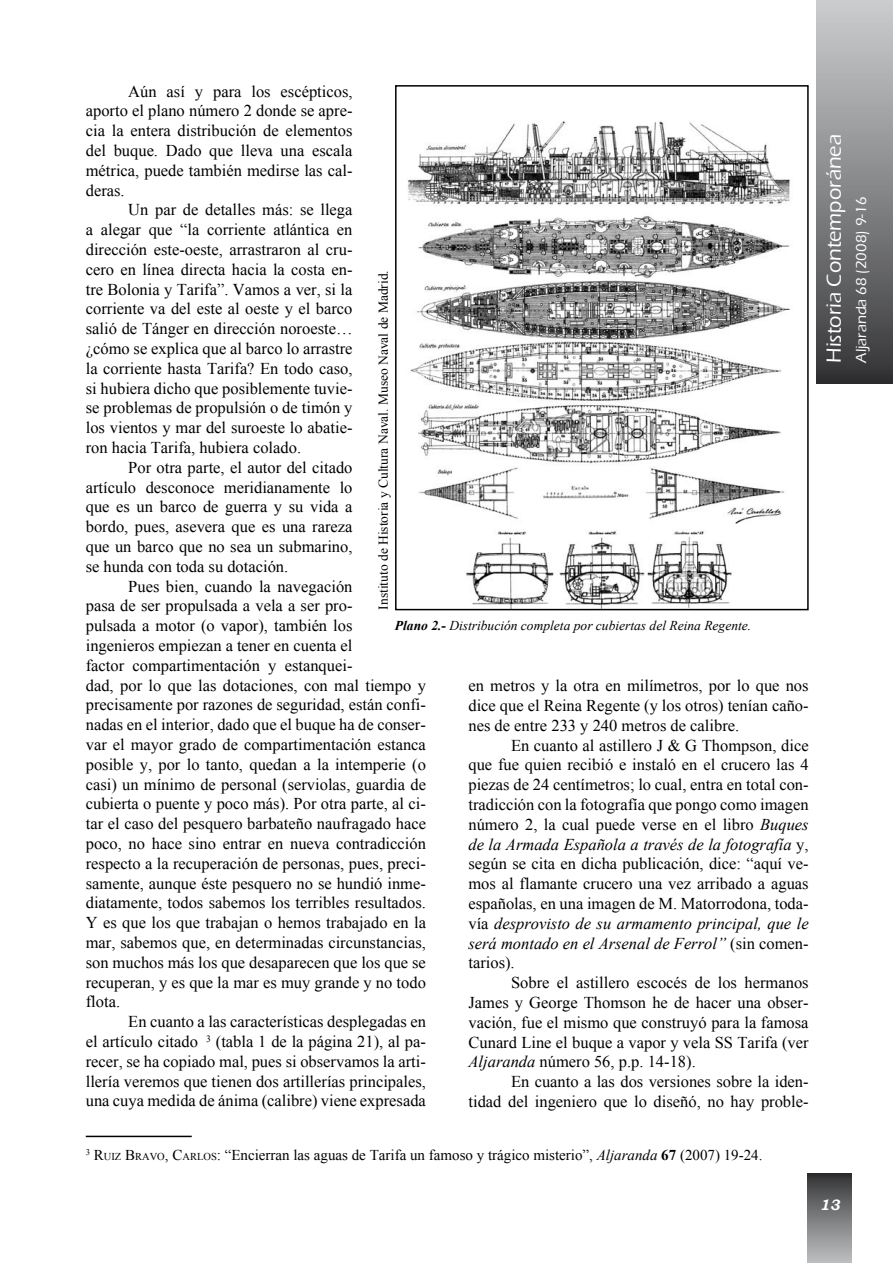
<style>
.page{position:relative;width:893px;height:1263px;background:#fff}
.page>*{position:absolute;margin:0;border:0;box-sizing:border-box;transform-origin:0 0}
.t1{font:500 21px "Eras ITC";color:#fff}
.t2{font:16.5px/19.8px "Times New Roman";color:#000;text-align:justify}
.t3{font:15px "Times New Roman";color:#000}
.t4{font:500 15px "Eras ITC";color:#fff}
.t5{font:italic 700 15px "Bookman Old Style";color:#fff}
.t6{font:italic 13.5px "Times New Roman";color:#000}
.t7{font:13.5px "Times New Roman";color:#000}
.s1{font-weight:700}
.s2{font-style:italic}
.s3{font-size:10.5px}
</style>
<div class="page">
<div style="left:808px;top:1174px;width:43px;height:89px;background:linear-gradient(to bottom,#353538,#c0c2c3)"></div>
<div style="left:816px;top:0;width:77px;height:383px;background:linear-gradient(to bottom,#cfd1d2,#363639)"></div>
<img style="left:407px;top:120px;width:383px;height:487px">
<div style="left:395px;top:85px;width:414px;height:525px;border:2px solid #000"></div>
<hr style="left:86px;top:1136px;width:106px;height:1px;background:#000">
<p class="t2" style="left:86px;top:81px;width:268px;text-indent:43px">Aún así y para los escépticos, aporto el plano número 2 donde se apre&shy;cia la entera distribución de elementos del buque. Dado que lleva una escala métrica, puede también medirse las cal&shy;deras.</p>
<p class="t2" style="left:86px;top:200px;width:268px;text-indent:43px">Un par de detalles más: se llega a alegar que “la corriente atlántica en dirección este-oeste, arrastraron al cru&shy;cero en línea directa hacia la costa en&shy;tre Bolonia y Tarifa”. Vamos a ver, si la corriente va del este al oeste y el barco salió de Tánger en dirección noroeste… ¿cómo se explica que al barco lo arrastre la corriente hasta Tarifa? En todo caso, si hubiera dicho que posiblemente tuvie&shy;se problemas de propulsión o de timón y los vientos y mar del suroeste lo abatie&shy;ron hacia Tarifa, hubiera colado.</p>
<p class="t2" style="left:86px;top:457px;width:268px;text-indent:43px">Por otra parte, el autor del citado artículo desconoce meridianamente lo que es un barco de guerra y su vida a bordo, pues, asevera que es una rareza que un barco que no sea un submarino, se hunda con toda su dotación.</p>
<p class="t2" style="left:86px;top:576px;width:342px;text-align:left;text-indent:43px">Pues bien, cuando la navegación<br>pasa de ser propulsada a vela a ser pro-<br>pulsada a motor (o vapor), también los<br>ingenieros empiezan a tener en cuenta el<br>factor compartimentación y estanquei-<br>dad, por lo que las dotaciones, con mal tiempo y precisamente por razones de seguridad, están confi&shy;nadas en el interior, dado que el buque ha de conser&shy;var el mayor grado de compartimentación estanca posible y, por lo tanto, quedan a la intemperie (o casi) un mínimo de personal (serviolas, guardia de cubierta o puente y poco más). Por otra parte, al ci&shy;tar el caso del pesquero barbateño naufragado hace poco, no hace sino entrar en nueva contradicción respecto a la recuperación de personas, pues, preci&shy;samente, aunque éste pesquero no se hundió inme&shy;diatamente, todos sabemos los terribles resultados.<br>Y es que los que trabajan o hemos trabajado en la mar, sabemos que, en determinadas circunstancias, son muchos más los que desaparecen que los que se recuperan, y es que la mar es muy grande y no todo flota.</p>
<p class="t2" style="left:86px;top:1011px;width:342px;text-indent:43px">En cuanto a las características desplegadas en el artículo citado <sup>3</sup> (tabla 1 de la página 21), al pa&shy;recer, se ha copiado mal, pues si observamos la arti&shy;llería veremos que tienen dos artillerías principales, una cuya medida de ánima (calibre) viene expresada</p>
<p class="t7" style="left:374px;top:609px;width:341px;rotate:-90deg">Instituto de Historia y Cultura Naval. Museo Naval de Madrid.</p>
<p class="t6" style="left:395px;top:616px;width:358px"><span class="s1">Plano 2.-</span> Distribución completa por cubiertas del Reina Regente.</p>
<p class="t2" style="left:468px;top:675px;width:342px">en metros y la otra en milímetros, por lo que nos dice que el Reina Regente (y los otros) tenían caño&shy;nes de entre 233 y 240 metros de calibre.</p>
<p class="t2" style="left:468px;top:735px;width:342px;text-indent:43px">En cuanto al astillero J &amp; G Thompson, dice que fue quien recibió e instaló en el crucero las 4 piezas de 24 centímetros; lo cual, entra en total con&shy;tradicción con la fotografía que pongo como imagen número 2, la cual puede verse en el libro <span class="s2">Buques de la Armada Española a través de la fotografía</span> y, según se cita en dicha publicación, dice: “aquí ve&shy;mos al flamante crucero una vez arribado a aguas españolas, en una imagen de M. Matorrodona, toda&shy;vía <span class="s2">desprovisto de su armamento principal, que le será montado en el Arsenal de Ferrol”</span> (sin comen&shy;tarios).</p>
<p class="t2" style="left:468px;top:972px;width:342px;text-indent:43px">Sobre el astillero escocés de los hermanos James y George Thomson he de hacer una obser&shy;vación, fue el mismo que construyó para la famosa Cunard Line el buque a vapor y vela SS Tarifa (ver <span class="s2">Aljaranda</span> número 56, p.p. 14-18).</p>
<p class="t2" style="left:468px;top:1071px;width:342px;text-align:right">En cuanto a las dos versiones sobre la iden-<br>tidad del ingeniero que lo diseñó, no hay proble-</p>
<p class="t1" style="left:822px;top:363px;width:230px;rotate:-90deg">Historia Contemporánea</p>
<p class="t4" style="left:853px;top:363px;width:167px;rotate:-90deg">Aljaranda 68 (2008) 9-16</p>
<p class="t3" style="left:86px;top:1145px;width:678px"><sup>3</sup> R<span class="s3">uiz</span> B<span class="s3">ravo</span>, C<span class="s3">arlos</span>: “Encierran las aguas de Tarifa un famoso y trágico misterio”, <span class="s2">Aljaranda</span> <span class="s1">67</span> (2007) 19-24.</p>
<p class="t5" style="left:820px;top:1194px;width:22px">13</p>
</div>
